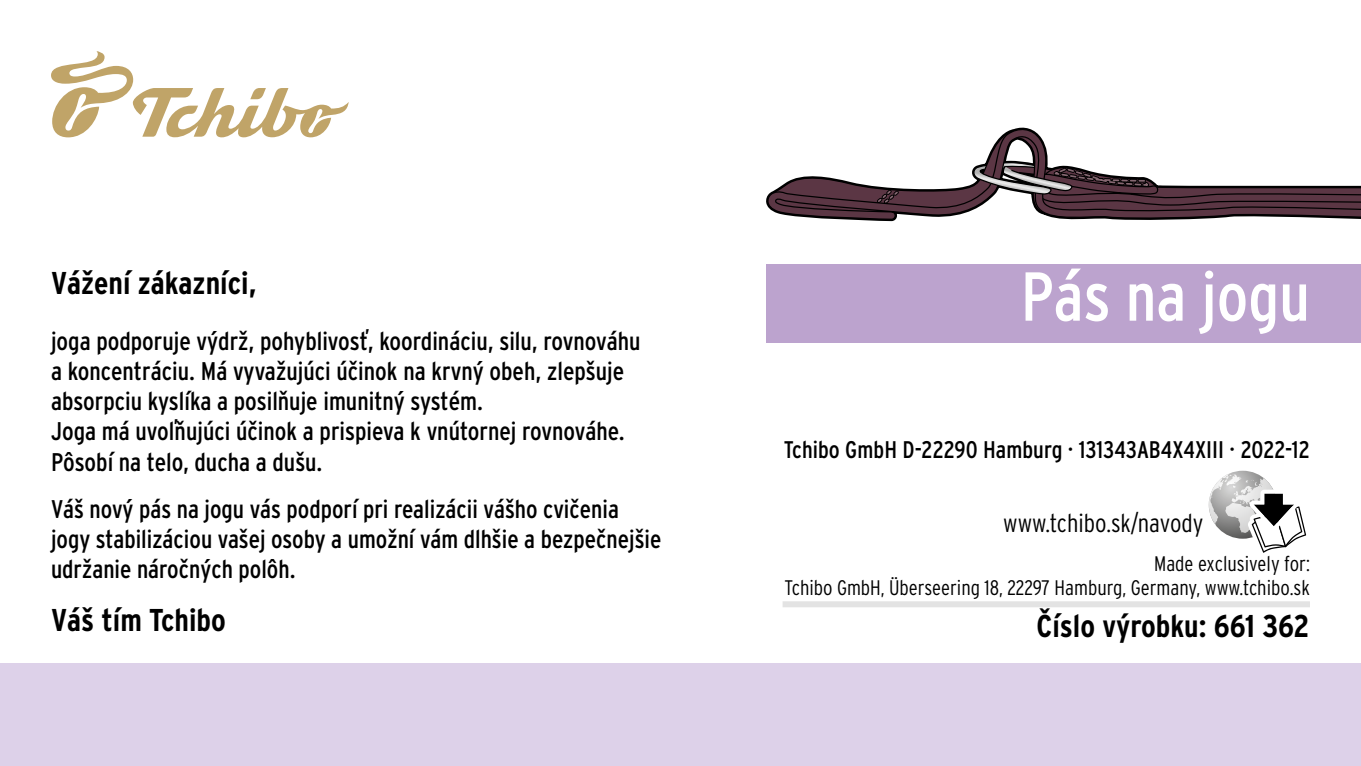
<style>
.page{position:relative;width:1361px;height:766px;background:#fff}
.page>*{position:absolute;margin:0;border:0;box-sizing:border-box;transform-origin:0 0}
.id_xtitel{font:condensed 69px "Interstate OT";color:#fff}
.ID_ANREDE_GRUSS{font:700 condensed 31.5px "Interstate OT";color:#000}
.id_headline_xivz_lin{font:700 condensed 31.5px "Interstate OT";color:#000}
.ID_ANREDE_TEXT{font:condensed 25.5px/30px "Interstate OT";color:#000}
.ID_FLIESSTEXT{font:300 condensed 25.5px "Interstate OT";color:#000}
.id_xkennung{font:condensed 24px "Interstate OT";color:#000}
.ID_FLIESSTEXT-2{font:300 condensed 21px/24.9px "Interstate OT";color:#000;text-align:right}
</style>
<div class="page">
<div style="left:766px;top:264px;width:595px;height:78px;background:#bca3ce"></div>
<div style="left:0;top:663px;width:1361px;height:102px;background:#ddd1e9"></div>
<svg style="left:51px;top:51px;width:298px;height:86px"></svg>
<svg style="left:1208px;top:470px;width:99px;height:83px"></svg>
<div style="left:782px;top:601px;width:528px;height:6px;background:#e3e3e3"></div>
<svg style="left:804px;top:128px;width:557px;height:92px"></svg>
<svg style="left:766px;top:130px;width:595px;height:87px"></svg>
<p class="ID_ANREDE_GRUSS" style="left:51px;top:264px;width:207px">Vážení zákazníci,</p>
<p class="ID_ANREDE_TEXT" style="left:51px;top:326px;width:591px">joga podporuje výdrž, pohyblivosť, koordináciu, silu, rovnováhu a koncentráciu. Má vyvažujúci účinok na krvný obeh, zlepšuje absorpciu kyslíka a posilňuje imunitný systém.<br>Joga má uvoľňujúci účinok a prispieva k vnútornej rovnováhe.<br>Pôsobí na telo, ducha a dušu.</p>
<p class="ID_ANREDE_TEXT" style="left:51px;top:493px;width:612px">Váš nový pás na jogu vás podporí pri realizácii vášho cvičenia jogy stabilizáciou vašej osoby a umožní vám dlhšie a bezpečnejšie udržanie náročných polôh.</p>
<p class="ID_ANREDE_GRUSS" style="left:51px;top:600px;width:176px">Váš tím Tchibo</p>
<p class="id_xtitel" style="left:1020px;top:255px;width:291px">Pás na jogu</p>
<p class="id_xkennung" style="left:784px;top:435px;width:527px">Tchibo GmbH D-22290 Hamburg · 131343AB4X4XIII · 2022-12</p>
<p class="ID_FLIESSTEXT" style="left:1003px;top:508px;width:202px">www.tchibo.sk/navody</p>
<p class="ID_FLIESSTEXT-2" style="left:784px;top:550px;width:527px">Made exclusively for:<br>Tchibo GmbH, Überseering 18, 22297 Hamburg, Germany, www.tchibo.sk</p>
<p class="id_headline_xivz_lin" style="left:1036px;top:606px;width:275px">Číslo výrobku: 661 362</p>
</div>
